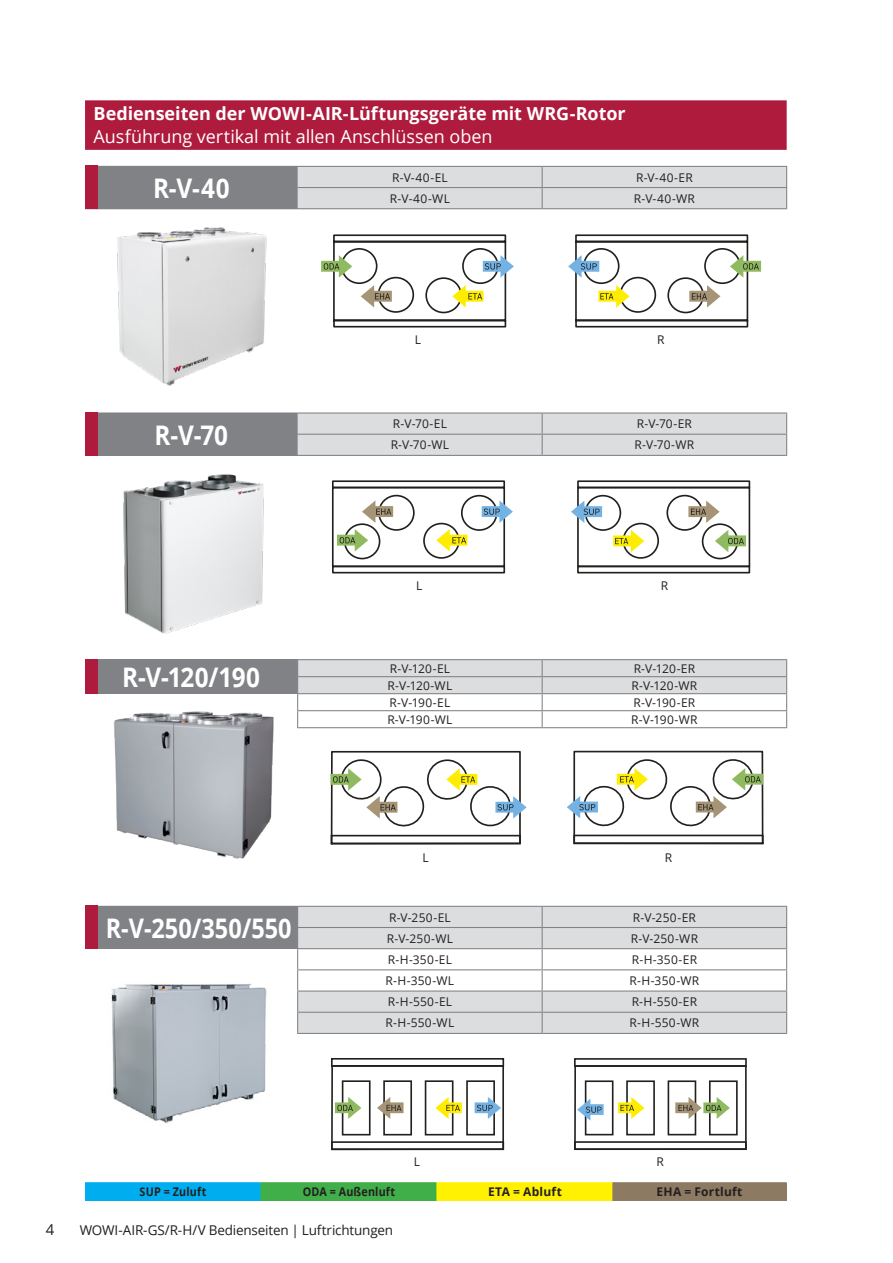
<style>
.page{position:relative;width:893px;height:1263px;background:#fff}
.page>*{position:absolute;margin:0;border:0;box-sizing:border-box;transform-origin:0 0}
.t1{font:700 27px "Open Sans";color:#fff;scale:.9 1}
.t2{font:700 27px "Open Sans";color:#fff;scale:.87 1}
.t3{font:700 18px "Open Sans";letter-spacing:-.005em;color:#fff}
.t4{font:18px "Open Sans";letter-spacing:-.005em;color:#fff}
.t5{font:15px "Open Sans";color:#231f20}
.t6{font:13.5px "Open Sans";letter-spacing:-.015em;color:#231f20}
.t7{font:12px "Open Sans";letter-spacing:.02em;color:#231f20}
.t8{font:700 12px "Open Sans";letter-spacing:.015em;color:#231f20;scale:.9 1}
.t9{font:700 12px "Open Sans";letter-spacing:.015em;color:#231f20}
</style>
<div class="page">
<img style="left:114px;top:711px;width:160px;height:148px">
<div style="left:331px;top:751px;width:190px;height:93px;border:2px solid #20201e"></div>
<div style="left:331px;top:835px;width:190px;height:9px;border:2px solid #20201e"></div>
<svg style="left:330px;top:755px;width:197px;height:75px"></svg>
<div style="left:573px;top:751px;width:190px;height:93px;border:2px solid #20201e"></div>
<div style="left:573px;top:835px;width:191px;height:9px;border:2px solid #20201e"></div>
<svg style="left:567px;top:756px;width:196px;height:76px"></svg>
<div style="left:85px;top:660px;width:213px;height:34px;background:#808285"></div>
<hr style="left:85px;top:659px;width:213px;height:1px;background:#808285">
<hr style="left:298px;top:659px;width:244px;height:1px;background:#808285">
<hr style="left:542px;top:659px;width:245px;height:1px;background:#808285">
<hr style="left:297px;top:727px;width:245px;height:1px;background:#808285">
<hr style="left:542px;top:727px;width:245px;height:1px;background:#808285">
<svg style="left:297px;top:660px;width:490px;height:67px"></svg>
<div style="left:85px;top:659px;width:13px;height:35px;background:#ae1b3d"></div>
<img style="left:111px;top:983px;width:156px;height:141px">
<svg style="left:331px;top:1058px;width:173px;height:92px"></svg>
<svg style="left:574px;top:1058px;width:173px;height:93px"></svg>
<div style="left:85px;top:906px;width:213px;height:43px;background:#808285"></div>
<svg style="left:298px;top:907px;width:488px;height:126px;fill:#dcdddf"></svg>
<hr style="left:297px;top:927px;width:245px;height:1px;background:#808285">
<hr style="left:542px;top:927px;width:245px;height:1px;background:#808285">
<hr style="left:297px;top:969px;width:245px;height:1px;background:#808285">
<hr style="left:542px;top:969px;width:245px;height:1px;background:#808285">
<hr style="left:297px;top:1012px;width:245px;height:1px;background:#808285">
<hr style="left:542px;top:1012px;width:245px;height:1px;background:#808285">
<hr style="left:298px;top:906px;width:244px;height:1px;background:#808285">
<hr style="left:542px;top:906px;width:245px;height:1px;background:#808285">
<hr style="left:297px;top:948px;width:245px;height:1px;background:#808285">
<hr style="left:542px;top:948px;width:245px;height:1px;background:#808285">
<hr style="left:297px;top:990px;width:245px;height:1px;background:#808285">
<hr style="left:542px;top:990px;width:245px;height:1px;background:#808285">
<hr style="left:297px;top:1033px;width:245px;height:1px;background:#808285">
<hr style="left:542px;top:1033px;width:245px;height:1px;background:#808285">
<svg style="left:297px;top:949px;width:1px;height:84px"></svg>
<svg style="left:542px;top:907px;width:1px;height:126px"></svg>
<svg style="left:786px;top:907px;width:1px;height:126px"></svg>
<div style="left:85px;top:906px;width:13px;height:43px;background:#ae1b3d"></div>
<div style="left:85px;top:1183px;width:176px;height:17px;background:#00aeef"></div>
<div style="left:261px;top:1183px;width:176px;height:17px;background:#40ae49"></div>
<div style="left:437px;top:1183px;width:176px;height:17px;background:#fff101"></div>
<div style="left:613px;top:1183px;width:173px;height:17px;background:#8c7a62"></div>
<hr style="left:85px;top:1182px;width:175px;height:1px;background:#00aeef">
<hr style="left:85px;top:1200px;width:175px;height:1px;background:#00aeef">
<hr style="left:260px;top:1182px;width:176px;height:1px;background:#40ae49">
<svg style="left:260px;top:1183px;width:1px;height:17px"></svg>
<hr style="left:260px;top:1200px;width:176px;height:1px;background:#40ae49">
<hr style="left:436px;top:1182px;width:176px;height:1px;background:#fff101">
<svg style="left:436px;top:1183px;width:1px;height:17px"></svg>
<hr style="left:436px;top:1200px;width:176px;height:1px;background:#fff101">
<hr style="left:612px;top:1182px;width:175px;height:1px;background:#8c7a62">
<svg style="left:612px;top:1183px;width:1px;height:17px"></svg>
<svg style="left:786px;top:1183px;width:1px;height:17px"></svg>
<hr style="left:612px;top:1200px;width:175px;height:1px;background:#8c7a62">
<div style="left:85px;top:100px;width:702px;height:50px;background:#ae1b3d"></div>
<img style="left:117px;top:227px;width:150px;height:159px">
<div style="left:85px;top:166px;width:213px;height:43px;background:#808285"></div>
<svg style="left:298px;top:166px;width:489px;height:43px;background:#d5d6d8"></svg>
<svg style="left:321px;top:234px;width:193px;height:94px"></svg>
<svg style="left:568px;top:234px;width:193px;height:94px"></svg>
<div style="left:85px;top:166px;width:13px;height:43px;background:#ae1b3d"></div>
<img style="left:123px;top:474px;width:141px;height:160px">
<div style="left:85px;top:413px;width:213px;height:42px;background:#808285"></div>
<hr style="left:85px;top:412px;width:213px;height:2px;background:#808285">
<hr style="left:298px;top:412px;width:244px;height:2px;background:#808285">
<hr style="left:542px;top:412px;width:245px;height:2px;background:#808285">
<hr style="left:85px;top:455px;width:213px;height:1px;background:#808285">
<hr style="left:298px;top:455px;width:244px;height:1px;background:#808285">
<hr style="left:542px;top:455px;width:245px;height:1px;background:#808285">
<svg style="left:298px;top:413px;width:489px;height:42px;background:#d7d8da"></svg>
<div style="left:378px;top:495px;width:37px;height:36px;border:2px solid #20201e;border-radius:50%"></div>
<div style="left:423px;top:523px;width:37px;height:36px;border:2px solid #20201e;border-radius:50%"></div>
<div style="left:344px;top:523px;width:36px;height:36px;border:2px solid #20201e;border-radius:50%"></div>
<div style="left:461px;top:495px;width:36px;height:36px;border:2px solid #20201e;border-radius:50%"></div>
<div style="left:332px;top:565px;width:173px;height:8px;border:2px solid #20201e"></div>
<div style="left:332px;top:480px;width:173px;height:8px;border:2px solid #20201e"></div>
<div style="left:332px;top:487px;width:173px;height:80px;border:2px solid #20201e"></div>
<svg style="left:337px;top:529px;width:31px;height:22px"></svg>
<svg style="left:436px;top:529px;width:31px;height:22px"></svg>
<svg style="left:362px;top:500px;width:31px;height:23px"></svg>
<svg style="left:482px;top:500px;width:31px;height:23px"></svg>
<div style="left:666px;top:495px;width:37px;height:36px;border:2px solid #20201e;border-radius:50%"></div>
<div style="left:622px;top:523px;width:37px;height:36px;border:2px solid #20201e;border-radius:50%"></div>
<div style="left:702px;top:523px;width:36px;height:36px;border:2px solid #20201e;border-radius:50%"></div>
<div style="left:585px;top:495px;width:36px;height:36px;border:2px solid #20201e;border-radius:50%"></div>
<div style="left:577px;top:565px;width:173px;height:8px;border:2px solid #20201e"></div>
<div style="left:577px;top:480px;width:173px;height:8px;border:2px solid #20201e"></div>
<div style="left:577px;top:487px;width:173px;height:80px;border:2px solid #20201e"></div>
<svg style="left:715px;top:530px;width:31px;height:22px"></svg>
<svg style="left:613px;top:530px;width:31px;height:22px"></svg>
<svg style="left:688px;top:500px;width:32px;height:23px"></svg>
<svg style="left:571px;top:500px;width:31px;height:23px"></svg>
<div style="left:85px;top:412px;width:13px;height:44px;background:#ae1b3d"></div>
<h2 class="t3" style="left:94px;top:101px;width:534px">Bedienseiten der WOWI-AIR-Lüftungsgeräte mit WRG-Rotor</h2>
<h2 class="t4" style="left:94px;top:125px;width:400px">Ausführung vertikal mit allen Anschlüssen oben</h2>
<h1 class="t1" style="left:153px;top:169px;width:87px">R-V-40</h1>
<p class="t7" style="left:392px;top:169px;width:57px">R-V-40-EL</p>
<p class="t7" style="left:636px;top:169px;width:58px">R-V-40-ER</p>
<p class="t7" style="left:390px;top:190px;width:62px">R-V-40-WL</p>
<p class="t7" style="left:634px;top:190px;width:63px">R-V-40-WR</p>
<h1 class="t1" style="left:155px;top:416px;width:83px">R-V-70</h1>
<p class="t7" style="left:415px;top:332px;width:8px">L</p>
<p class="t7" style="left:657px;top:332px;width:9px">R</p>
<p class="t7" style="left:393px;top:416px;width:56px">R-V-70-EL</p>
<p class="t7" style="left:637px;top:416px;width:57px">R-V-70-ER</p>
<p class="t7" style="left:391px;top:437px;width:60px">R-V-70-WL</p>
<p class="t7" style="left:635px;top:437px;width:61px">R-V-70-WR</p>
<p class="t7" style="left:416px;top:578px;width:8px">L</p>
<p class="t7" style="left:661px;top:578px;width:9px">R</p>
<h1 class="t1" style="left:122px;top:658px;width:155px">R-V-120/190</h1>
<p class="t7" style="left:390px;top:660px;width:62px">R-V-120-EL</p>
<p class="t7" style="left:634px;top:660px;width:63px">R-V-120-ER</p>
<p class="t7" style="left:388px;top:677px;width:66px">R-V-120-WL</p>
<p class="t7" style="left:631px;top:677px;width:67px">R-V-120-WR</p>
<p class="t7" style="left:390px;top:694px;width:62px">R-V-190-EL</p>
<p class="t7" style="left:633px;top:694px;width:63px">R-V-190-ER</p>
<p class="t7" style="left:387px;top:711px;width:67px">R-V-190-WL</p>
<p class="t7" style="left:631px;top:711px;width:68px">R-V-190-WR</p>
<h1 class="t2" style="left:106px;top:909px;width:215px">R-V-250/350/550</h1>
<p class="t7" style="left:423px;top:849px;width:8px">L</p>
<p class="t7" style="left:665px;top:849px;width:9px">R</p>
<p class="t7" style="left:389px;top:909px;width:63px">R-V-250-EL</p>
<p class="t7" style="left:633px;top:909px;width:64px">R-V-250-ER</p>
<p class="t7" style="left:387px;top:930px;width:68px">R-V-250-WL</p>
<p class="t7" style="left:631px;top:930px;width:69px">R-V-250-WR</p>
<p class="t7" style="left:388px;top:951px;width:66px">R-H-350-EL</p>
<p class="t7" style="left:632px;top:951px;width:67px">R-H-350-ER</p>
<p class="t7" style="left:386px;top:972px;width:70px">R-H-350-WL</p>
<p class="t7" style="left:629px;top:972px;width:71px">R-H-350-WR</p>
<p class="t7" style="left:388px;top:994px;width:66px">R-H-550-EL</p>
<p class="t7" style="left:632px;top:994px;width:67px">R-H-550-ER</p>
<p class="t7" style="left:386px;top:1015px;width:70px">R-H-550-WL</p>
<p class="t7" style="left:629px;top:1015px;width:71px">R-H-550-WR</p>
<p class="t7" style="left:414px;top:1154px;width:8px">L</p>
<p class="t7" style="left:656px;top:1154px;width:9px">R</p>
<p class="t8" style="left:140px;top:1183px;width:76px">SUP = Zuluft</p>
<p class="t8" style="left:303px;top:1183px;width:104px">ODA = Außenluft</p>
<p class="t9" style="left:488px;top:1183px;width:75px">ETA = Abluft</p>
<p class="t9" style="left:657px;top:1183px;width:87px">EHA = Fortluft</p>
<p class="t5" style="left:46px;top:1219px;width:10px">4</p>
<p class="t6" style="left:80px;top:1221px;width:315px">WOWI-AIR-GS/R-H/V Bedienseiten | Luftrichtungen</p>
</div>
